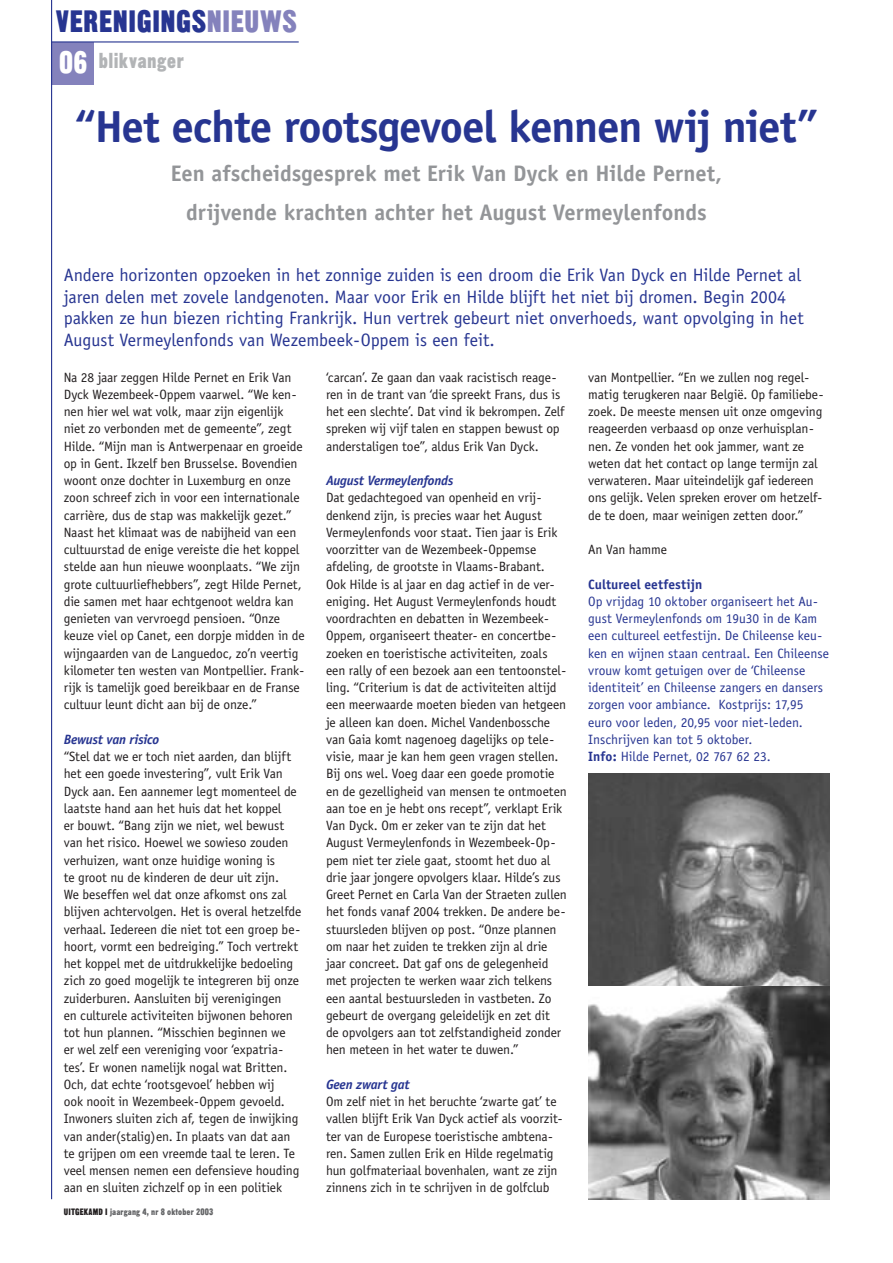
<style>
.page{position:relative;width:893px;height:1263px;background:#fff}
.page>*{position:absolute;margin:0;border:0;box-sizing:border-box;transform-origin:0 0}
.t1{font:700 45px "Officina Sans";letter-spacing:-.025em;color:#273591}
.t2{font:30px "Cg Gothic No 4";letter-spacing:-.005em;color:#273591}
.t3{font:700 22.5px/39px "Officina Sans";color:#939598;text-align:center}
.t4{font:21px "Cg Gothic No 4";letter-spacing:.005em;color:#b2b4b6}
.t5{font:18px/21.6px "Officina Sans";letter-spacing:-.005em;color:#273591}
.t6{font:13.5px/17.2px "Officina Sans";letter-spacing:-.01em;color:#231f20}
.t7{font:13.5px/17.2px "Officina Sans";color:#273591}
.t8{font:italic 700 13.5px "Officina Sans";letter-spacing:-.015em;color:#273591}
.t9{font:700 13.5px "Officina Sans";letter-spacing:.005em;color:#273591}
.t10{font:9px "Cg Gothic No 4";color:#636466}
.s1{color:#8482bc}
.s2{font-size:30px;color:#fff}
.s3{color:#231f20}
.s4{font-weight:700}
</style>
<div class="page">
<div style="left:52px;top:43px;width:42px;height:42px;background:#8482bc"></div>
<hr style="left:51px;top:0;width:1px;height:1199px;background:#273591">
<img style="left:588px;top:774px;width:241px;height:425px">
<hr style="left:52px;top:41px;width:247px;height:2px;background:#273591">
<h2 class="t2" style="left:56px;top:12px;width:243px">VERENIGINGS<span class="s1">NIEUWS</span></h2>
<h3 class="t4" style="left:59px;top:54px;width:126px"><span class="s2">06</span> blikvanger</h3>
<h1 class="t1" style="left:74px;top:109px;width:746px">“Het echte rootsgevoel kennen wij niet”</h1>
<h3 class="t3" style="left:171px;top:155px;width:553px">Een afscheidsgesprek met Erik Van Dyck en Hilde Pernet, drijvende krachten achter het August Vermeylenfonds</h3>
<p class="t5" style="left:64px;top:266px;width:741px">Andere horizonten opzoeken in het zonnige zuiden is een droom die Erik Van Dyck en Hilde Pernet al jaren delen met zovele landgenoten. Maar voor Erik en Hilde blijft het niet bij dromen. Begin 2004 pakken ze hun biezen richting Frankrijk. Hun vertrek gebeurt niet onverhoeds, want opvolging in het August Vermeylenfonds van Wezembeek-Oppem is een feit.</p>
<p class="t6" style="left:64px;top:369px;width:242px">Na 28 jaar zeggen Hilde Pernet en Erik Van Dyck Wezembeek-Oppem vaarwel. “We ken&shy;nen hier wel wat volk, maar zijn eigenlijk niet zo verbonden met de gemeente”, zegt Hilde. “Mijn man is Antwerpenaar en groeide op in Gent. Ikzelf ben Brusselse. Bovendien woont onze dochter in Luxemburg en onze zoon schreef zich in voor een internationale carrière, dus de stap was makkelijk gezet.” Naast het klimaat was de nabijheid van een cultuurstad de enige vereiste die het koppel stelde aan hun nieuwe woonplaats. “We zijn grote cultuurliefhebbers”, zegt Hilde Pernet, die samen met haar echtgenoot weldra kan genieten van vervroegd pensioen. “Onze keuze viel op Canet, een dorpje midden in de wijngaarden van de Languedoc, zo’n veertig kilometer ten westen van Montpellier. Frank&shy;rijk is tamelijk goed bereikbaar en de Franse cultuur leunt dicht aan bij de onze.”</p>
<p class="t8" style="left:64px;top:734px;width:97px">Bewust van risico</p>
<p class="t6" style="left:64px;top:749px;width:239px">“Stel dat we er toch niet aarden, dan blijft het een goede investering”, vult Erik Van Dyck aan. Een aannemer legt momenteel de laatste hand aan het huis dat het koppel<br>er bouwt. “Bang zijn we niet, wel bewust van het risico. Hoewel we sowieso zouden verhuizen, want onze huidige woning is<br>te groot nu de kinderen de deur uit zijn.<br>We beseffen wel dat onze afkomst ons zal blijven achtervolgen. Het is overal hetzelfde verhaal. Iedereen die niet tot een groep be&shy;hoort, vormt een bedreiging.” Toch vertrekt het koppel met de uitdrukkelijke bedoeling zich zo goed mogelijk te integreren bij onze zuiderburen. Aansluiten bij verenigingen<br>en culturele activiteiten bijwonen behoren tot hun plannen. “Misschien beginnen we<br>er wel zelf een vereniging voor ‘expatria&shy;tes’. Er wonen namelijk nogal wat Britten.<br>Och, dat echte ‘rootsgevoel’ hebben wij<br>ook nooit in Wezembeek-Oppem gevoeld.<br>Inwoners sluiten zich af, tegen de inwijking van ander(stalig)en. In plaats van dat aan te grijpen om een vreemde taal te leren. Te veel mensen nemen een defensieve houding aan en sluiten zichzelf op in een politiek</p>
<p class="t10" style="left:64px;top:1209px;width:151px"><span class="s3">UITGEKAMD I</span> jaargang 4, nr 8 oktober 2003</p>
<p class="t6" style="left:326px;top:369px;width:240px">‘carcan’. Ze gaan dan vaak racistisch reage&shy;ren in de trant van ‘die spreekt Frans, dus is het een slechte’. Dat vind ik bekrompen. Zelf spreken wij vijf talen en stappen bewust op anderstaligen toe”, aldus Erik Van Dyck.</p>
<p class="t8" style="left:326px;top:475px;width:129px">August Vermeylenfonds</p>
<p class="t6" style="left:326px;top:490px;width:242px">Dat gedachtegoed van openheid en vrij&shy;denkend zijn, is precies waar het August Vermeylenfonds voor staat. Tien jaar is Erik voorzitter van de Wezembeek-Oppemse afdeling, de grootste in Vlaams-Brabant.<br>Ook Hilde is al jaar en dag actief in de ver&shy;eniging. Het August Vermeylenfonds houdt voordrachten en debatten in Wezembeek-Oppem, organiseert theater- en concertbe&shy;zoeken en toeristische activiteiten, zoals een rally of een bezoek aan een tentoonstel&shy;ling. “Criterium is dat de activiteiten altijd een meerwaarde moeten bieden van hetgeen je alleen kan doen. Michel Vandenbossche van Gaia komt nagenoeg dagelijks op tele&shy;visie, maar je kan hem geen vragen stellen.<br>Bij ons wel. Voeg daar een goede promotie en de gezelligheid van mensen te ontmoeten aan toe en je hebt ons recept”, verklapt Erik Van Dyck. Om er zeker van te zijn dat het August Vermeylenfonds in Wezembeek-Op&shy;pem niet ter ziele gaat, stoomt het duo al drie jaar jongere opvolgers klaar. Hilde’s zus Greet Pernet en Carla Van der Straeten zullen het fonds vanaf 2004 trekken. De andere be&shy;stuursleden blijven op post. “Onze plannen om naar het zuiden te trekken zijn al drie jaar concreet. Dat gaf ons de gelegenheid met projecten te werken waar zich telkens een aantal bestuursleden in vastbeten. Zo gebeurt de overgang geleidelijk en zet dit<br>de opvolgers aan tot zelfstandigheid zonder hen meteen in het water te duwen.”</p>
<p class="t8" style="left:326px;top:1079px;width:85px">Geen zwart gat</p>
<p class="t6" style="left:326px;top:1094px;width:238px">Om zelf niet in het beruchte ‘zwarte gat’ te vallen blijft Erik Van Dyck actief als voorzit&shy;ter van de Europese toeristische ambtena&shy;ren. Samen zullen Erik en Hilde regelmatig hun golfmateriaal bovenhalen, want ze zijn zinnens zich in te schrijven in de golfclub</p>
<p class="t6" style="left:588px;top:369px;width:237px">van Montpellier. “En we zullen nog regel&shy;matig terugkeren naar België. Op familiebe&shy;zoek. De meeste mensen uit onze omgeving reageerden verbaasd op onze verhuisplan&shy;nen. Ze vonden het ook jammer, want ze weten dat het contact op lange termijn zal verwateren. Maar uiteindelijk gaf iedereen ons gelijk. Velen spreken erover om hetzelf&shy;de te doen, maar weinigen zetten door.”</p>
<p class="t6" style="left:588px;top:542px;width:80px">An Van hamme</p>
<p class="t9" style="left:588px;top:579px;width:116px">Cultureel eetfestijn</p>
<p class="t7" style="left:588px;top:594px;width:242px">Op vrijdag 10 oktober organiseert het Au&shy;gust Vermeylenfonds om 19u30 in de Kam een cultureel eetfestijn. De Chileense keu&shy;ken en wijnen staan centraal. Een Chileense vrouw komt getuigen over de ‘Chileense identiteit’ en Chileense zangers en dansers zorgen voor ambiance. Kostprijs: 17,95 euro voor leden, 20,95 voor niet-leden.<br>Inschrijven kan tot 5 oktober.<br><span class="s4">Info:</span> Hilde Pernet, 02 767 62 23.</p>
</div>
